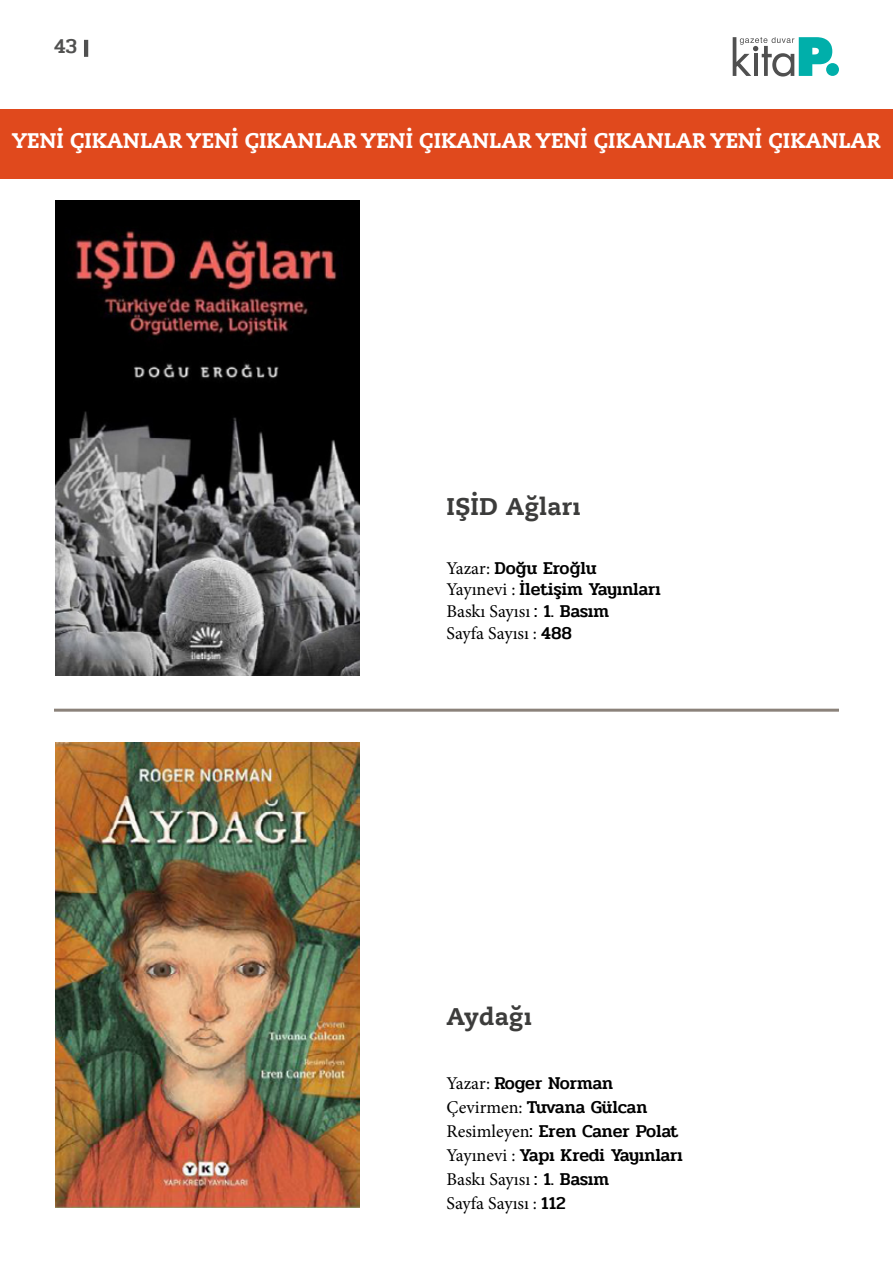
<style>
.page{position:relative;width:893px;height:1263px;background:#fff}
.page>*{position:absolute;margin:0;border:0;box-sizing:border-box;transform-origin:0 0}
.t1{font:700 24px "Caecilia LT Std Roman";letter-spacing:.015em;color:#3c3c3b}
.t2{font:700 21px "Caecilia LT Std Roman";color:#fff}
.t3{font:500 21px "Pridi";color:#515150}
.t4{font:500 18px/24px "Pridi";color:#000}
.t5{font:18px/24px "Minion Pro";color:#000}
.s1{font-family:"Minion Pro";font-weight:400}
.s2{font-family:"Pridi";font-weight:500}
</style>
<div class="page">
<svg style="left:733px;top:37px;width:99px;height:40px"></svg>
<div style="left:826px;top:63px;width:13px;height:13px;background:#00afaa;border-radius:50%"></div>
<hr style="left:84px;top:40px;width:4px;height:17px;background:#505050">
<hr style="left:54px;top:709px;width:785px;height:3px;background:#8b827a">
<img style="left:55px;top:743px;width:304px;height:465px">
<img style="left:55px;top:200px;width:304px;height:475px">
<div style="left:0;top:109px;width:893px;height:70px;background:#e0491d"></div>
<p class="t3" style="left:54px;top:31px;width:25px">43</p>
<p class="t2" style="left:12px;top:127px;width:870px">YENİ ÇIKANLAR YENİ ÇIKANLAR YENİ ÇIKANLAR YENİ ÇIKANLAR YENİ ÇIKANLAR</p>
<h1 class="t1" style="left:446px;top:491px;width:136px">IŞİD Ağları</h1>
<p class="t4" style="left:446px;top:557px;width:216px;line-height:21.6px"><span class="s1">Yazar:</span> Doğu Eroğlu<br><span class="s1">Yayınevi :</span> İletişim Yayınları</p>
<p class="t5" style="left:446px;top:600px;width:164px;line-height:21.6px">Baskı Sayısı <span class="s2">: 1. Basım<br></span>Sayfa Sayısı : <span class="s2">488</span></p>
<h1 class="t1" style="left:446px;top:1001px;width:87px">Aydağı</h1>
<p class="t4" style="left:446px;top:1071px;width:238px"><span class="s1">Yazar:</span> Roger Norman<br><span class="s1">Çevirmen:</span> Tuvana Gülcan<br><span class="s1">Resimleyen</span>: Eren Caner Polat<br><span class="s1">Yayınevi :</span> Yapı Kredi Yayınları</p>
<p class="t5" style="left:446px;top:1167px;width:164px">Baskı Sayısı <span class="s2">: 1. Basım<br></span>Sayfa Sayısı : <span class="s2">112</span></p>
</div>
